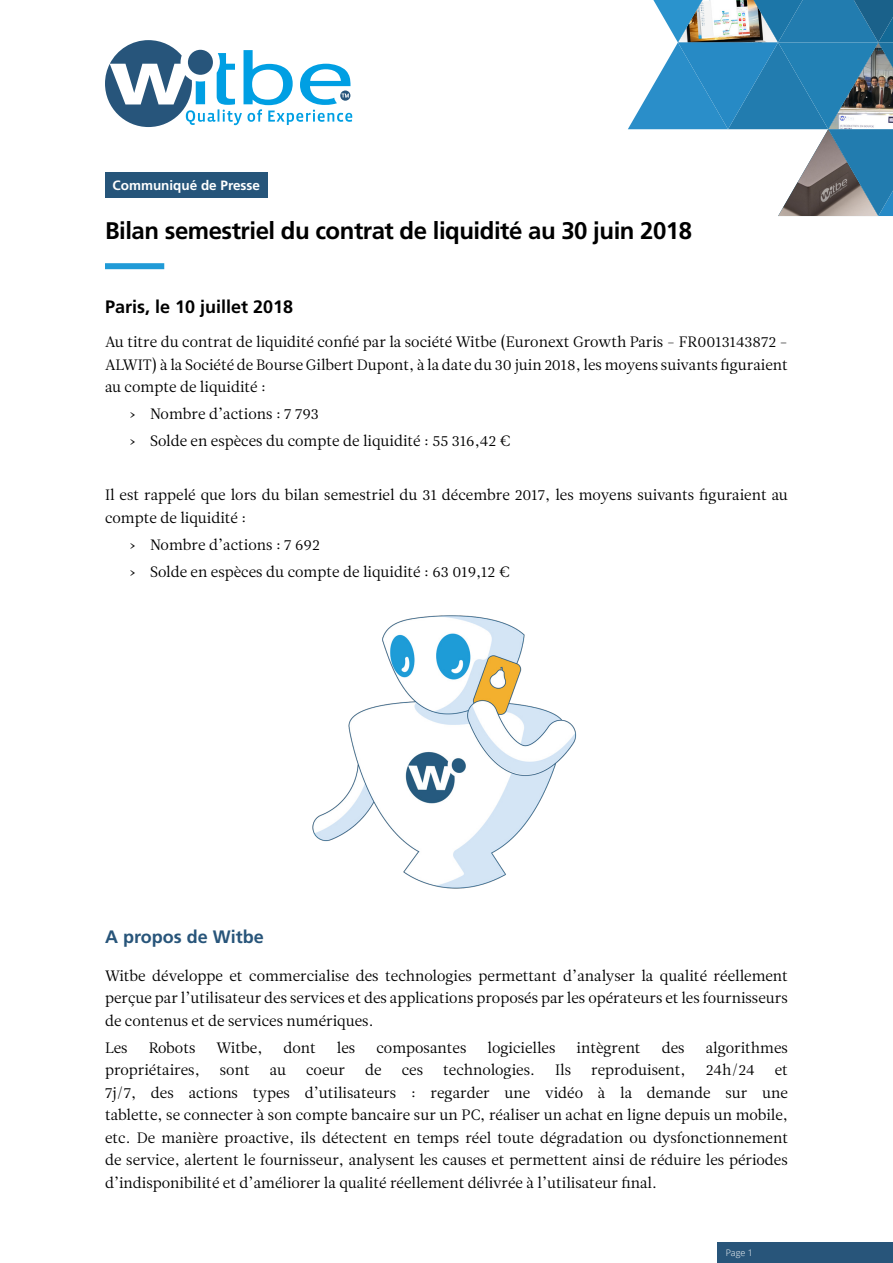
<style>
.page{position:relative;width:893px;height:1263px;background:#fff}
.page>*{position:absolute;margin:0;border:0;box-sizing:border-box;transform-origin:0 0}
.t1{font:700 24px "Frutiger LT Std";letter-spacing:-.02em;color:#000}
.t2{font:700 18px "Frutiger LT Std";color:#000}
.t3{font:700 18px "Frutiger LT Std";color:#28557a}
.t4{font:15px/22.5px "Leitura News Roman 1";color:#000;text-align:justify}
.t5{font:700 13.5px "Frutiger LT Std";color:#fff}
.t6{font:300 9px "Open Sans";color:#fff}
</style>
<div class="page">
<img style="left:312px;top:615px;width:265px;height:274px">
<div style="left:105px;top:172px;width:163px;height:25px;background:#26557a"></div>
<svg style="left:105px;top:40px;width:247px;height:87px"></svg>
<svg style="left:628px;top:0;width:265px;height:216px"></svg>
<div style="left:105px;top:263px;width:59px;height:6px;background:#209bd7"></div>
<div style="left:718px;top:1242px;width:175px;height:21px;background:#28557a"></div>
<p class="t5" style="left:112px;top:177px;width:149px">Communiqué de Presse</p>
<h1 class="t1" style="left:105px;top:217px;width:589px">Bilan semestriel du contrat de liquidité au 30 juin 2018</h1>
<p class="t2" style="left:105px;top:296px;width:190px">Paris, le 10 juillet 2018</p>
<p class="t4" style="left:105px;top:331px;width:684px">Au titre du contrat de liquidité confié par la société Witbe (Euronext Growth Paris - FR0013143872 - ALWIT) à la Société de Bourse Gilbert Dupont, à la date du 30 juin 2018, les moyens suivants figuraient au compte de liquidité :</p>
<p class="t4" style="left:129px;top:401px;width:383px;line-height:27px">› Nombre d’actions : 7 793<br>› Solde en espèces du compte de liquidité : 55 316,42 €</p>
<p class="t4" style="left:105px;top:484px;width:684px">Il est rappelé que lors du bilan semestriel du 31 décembre 2017, les moyens suivants figuraient au compte de liquidité :</p>
<p class="t4" style="left:129px;top:531px;width:382px;line-height:27px">› Nombre d’actions : 7 692<br>› Solde en espèces du compte de liquidité : 63 019,12 €</p>
<p class="t3" style="left:105px;top:927px;width:160px">A propos de Witbe</p>
<p class="t4" style="left:105px;top:965px;width:684px">Witbe développe et commercialise des technologies permettant d’analyser la qualité réellement perçue par l’utilisateur des services et des applications proposés par les opérateurs et les fournisseurs de contenus et de services numériques.</p>
<p class="t4" style="left:105px;top:1037px;width:24px">Les</p>
<p class="t4" style="left:149px;top:1037px;width:48px">Robots</p>
<p class="t4" style="left:217px;top:1037px;width:47px">Witbe,</p>
<p class="t4" style="left:283px;top:1037px;width:34px">dont</p>
<p class="t4" style="left:337px;top:1037px;width:20px">les</p>
<p class="t4" style="left:376px;top:1037px;width:92px">composantes</p>
<p class="t4" style="left:487px;top:1037px;width:69px">logicielles</p>
<p class="t4" style="left:576px;top:1037px;width:66px">intègrent</p>
<p class="t4" style="left:662px;top:1037px;width:24px">des</p>
<p class="t4" style="left:706px;top:1037px;width:84px">algorithmes</p>
<p class="t4" style="left:105px;top:1059px;width:96px">propriétaires,</p>
<p class="t4" style="left:220px;top:1059px;width:31px">sont</p>
<p class="t4" style="left:270px;top:1059px;width:18px">au</p>
<p class="t4" style="left:306px;top:1059px;width:40px">coeur</p>
<p class="t4" style="left:365px;top:1059px;width:18px">de</p>
<p class="t4" style="left:402px;top:1059px;width:23px">ces</p>
<p class="t4" style="left:443px;top:1059px;width:93px">technologies.</p>
<p class="t4" style="left:555px;top:1059px;width:18px">Ils</p>
<p class="t4" style="left:591px;top:1059px;width:96px">reproduisent,</p>
<p class="t4" style="left:706px;top:1059px;width:50px">24h/24</p>
<p class="t4" style="left:105px;top:1059px;width:685px;text-indent:670px">et 7j/7, des actions types d’utilisateurs : regarder une vidéo à la demande sur une tablette, se connecter à son compte bancaire sur un PC, réaliser un achat en ligne depuis un mobile, etc. De manière proactive, ils détectent en temps réel toute dégradation ou dysfonctionnement de service, alertent le fournisseur, analysent les causes et permettent ainsi de réduire les périodes d’indisponibilité et d’améliorer la qualité réellement délivrée à l’utilisateur final.</p>
<p class="t6" style="left:726px;top:1246px;width:29px">Page 1</p>
</div>
